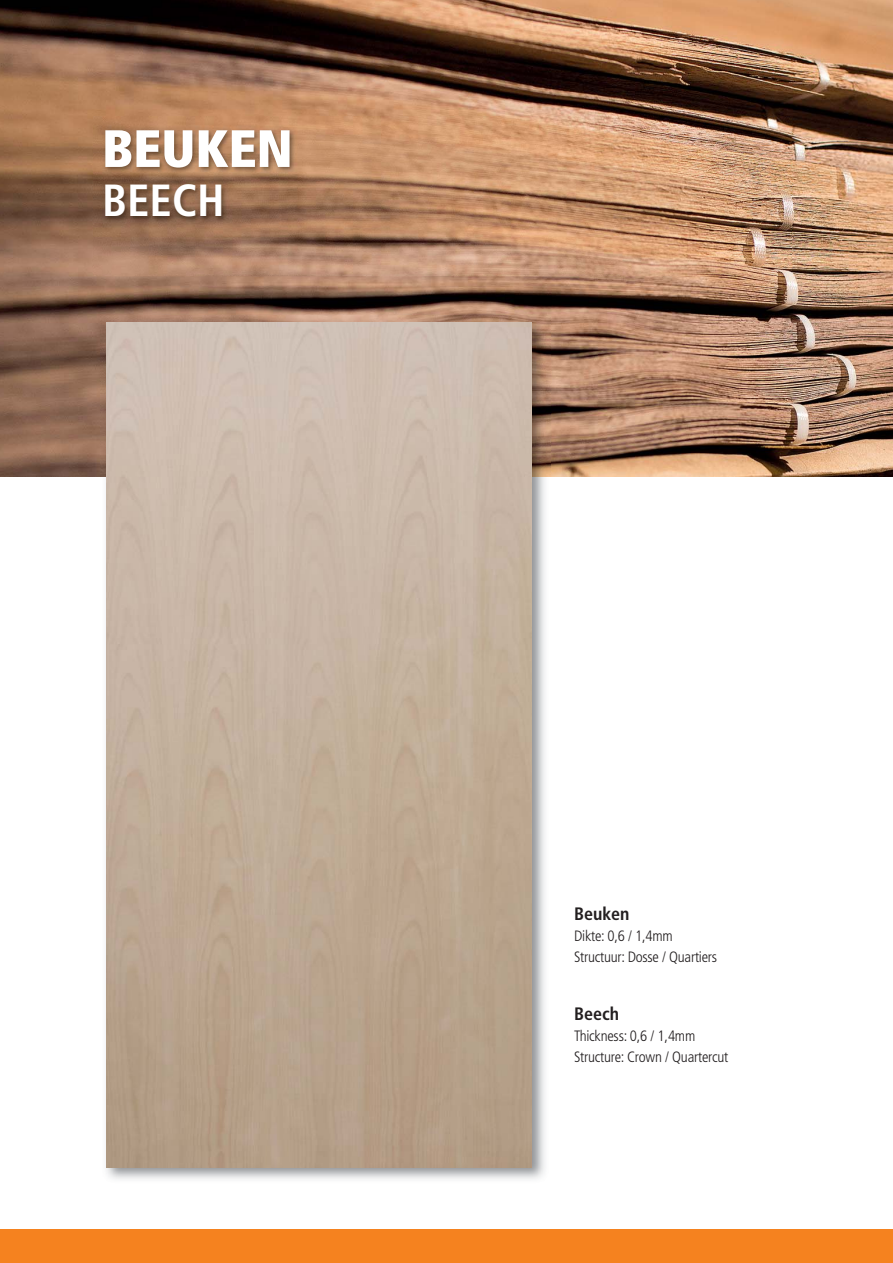
<style>
.page{position:relative;width:893px;height:1263px;background:#fff}
.page>*{position:absolute;margin:0;border:0;box-sizing:border-box;transform-origin:0 0}
.t1{font:900 condensed 52.5px "Frutiger";color:#fff}
.t2{font:700 condensed 45px "Frutiger";color:#fff}
.t3{font:700 condensed 18px "Frutiger";color:#231f20}
.t4{font:300 condensed 15px/21px "Frutiger";letter-spacing:-.015em;color:#231f20}
</style>
<div class="page">
<img style="left:0;top:0;width:893px;height:476px">
<div style="left:0;top:1229px;width:893px;height:34px;background:#f5821f"></div>
<img style="left:100px;top:316px;width:450px;height:863px">
<img style="left:107px;top:323px;width:425px;height:844px">
<img style="left:94px;top:116px;width:697px;height:159px">
<h1 class="t1" style="left:102px;top:123px;width:192px">BEUKEN</h1>
<h2 class="t2" style="left:102px;top:179px;width:124px">BEECH</h2>
<p class="t3" style="left:574px;top:905px;width:57px">Beuken</p>
<p class="t4" style="left:574px;top:926px;width:145px">Dikte: 0,6 / 1,4mm<br>Structuur: Dosse / Quartiers</p>
<p class="t3" style="left:574px;top:1005px;width:47px">Beech</p>
<p class="t4" style="left:574px;top:1027px;width:156px">Thickness: 0,6 / 1,4mm<br>Structure: Crown / Quartercut</p>
</div>
